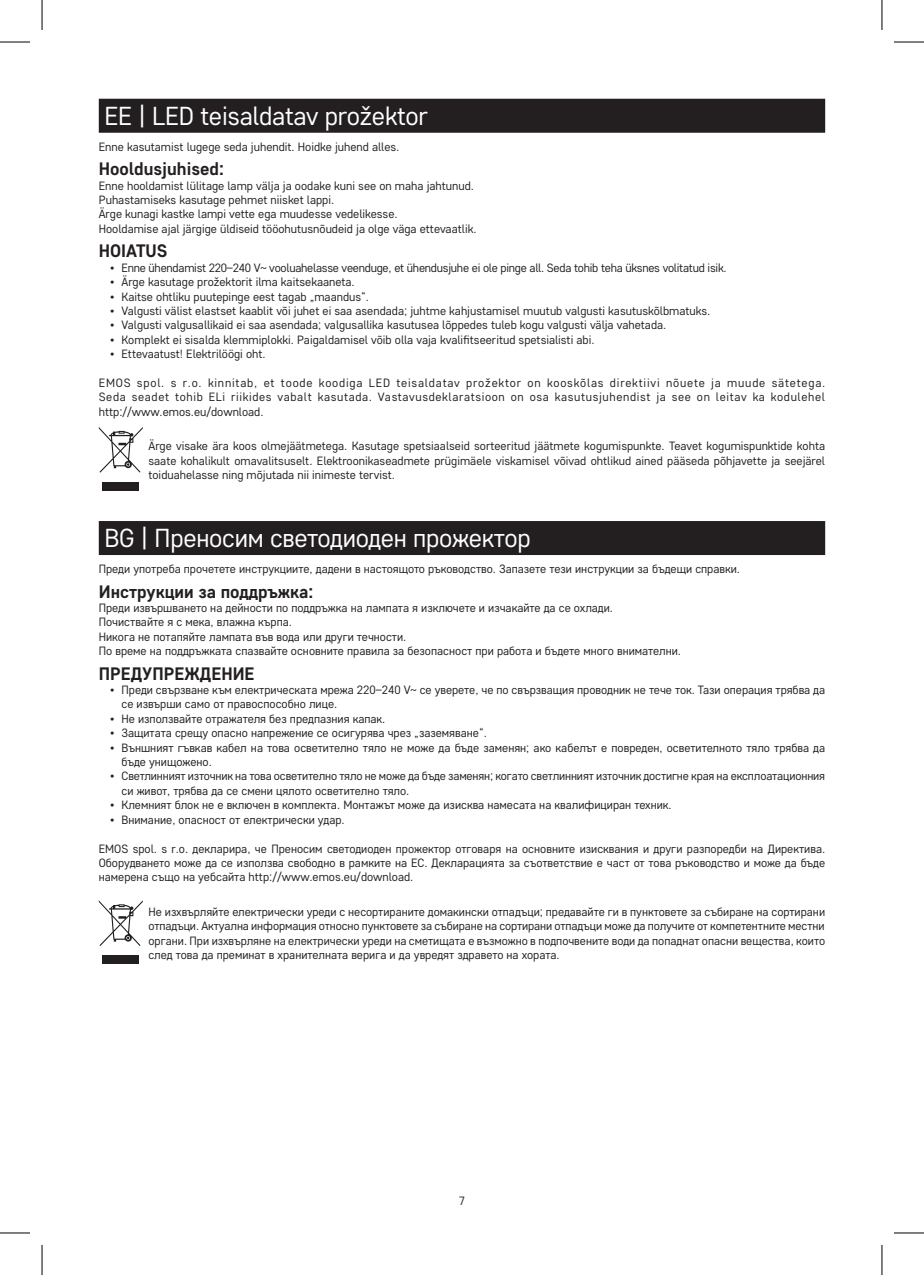
<style>
.page{position:relative;width:924px;height:1275px;background:#fff}
.page>*{position:absolute;margin:0;border:0;box-sizing:border-box;transform-origin:0 0}
.t1{font:26px "Core Sans D35";letter-spacing:-.01em;color:#fff}
.t2{font:700 18px "Core Sans D55";color:#231f20}
.t3{font:12px/14.4px "Core Sans D35";color:#231f20}
.t4{font:12px "Core Sans D35";letter-spacing:-.02em;color:#231f20}
</style>
<div class="page">
<div style="left:99px;top:99px;width:725px;height:34px;background:#231f20"></div>
<div style="left:99px;top:521px;width:725px;height:34px;background:#231f20"></div>
<svg style="left:99px;top:427px;width:44px;height:45px"></svg>
<div style="left:102px;top:482px;width:37px;height:9px;background:#231f20"></div>
<svg style="left:99px;top:900px;width:44px;height:46px"></svg>
<div style="left:102px;top:955px;width:37px;height:9px;background:#231f20"></div>
<hr style="left:0;top:42px;width:30px;height:1px;background:#000">
<hr style="left:893px;top:42px;width:30px;height:1px;background:#000">
<hr style="left:0;top:1232px;width:30px;height:1px;background:#000">
<hr style="left:893px;top:1232px;width:30px;height:1px;background:#000">
<hr style="left:42px;top:0;width:1px;height:30px;background:#000">
<hr style="left:42px;top:1245px;width:1px;height:30px;background:#000">
<hr style="left:881px;top:0;width:1px;height:30px;background:#000">
<hr style="left:881px;top:1245px;width:1px;height:30px;background:#000">
<h1 class="t1" style="left:104px;top:99px;width:325px">EE | LED teisaldatav prožektor</h1>
<p class="t3" style="left:99px;top:139px;width:302px">Enne kasutamist lugege seda juhendit. Hoidke juhend alles.</p>
<h2 class="t2" style="left:99px;top:157px;width:127px">Hooldusjuhised:</h2>
<p class="t3" style="left:99px;top:178px;width:379px">Enne hooldamist lülitage lamp välja ja oodake kuni see on maha jahtunud.<br>Puhastamiseks kasutage pehmet niisket lappi.<br>Ärge kunagi kastke lampi vette ega muudesse vedelikesse.<br>Hooldamise ajal järgige üldiseid tööohutusnõudeid ja olge väga ettevaatlik.</p>
<h2 class="t2" style="left:99px;top:239px;width:70px">HOIATUS</h2>
<p class="t4" style="left:110px;top:260px;width:617px">• Enne ühendamist 220–240 V~ vooluahelasse veenduge, et ühendusjuhe ei ole pinge all. Seda tohib teha üksnes volitatud isik.</p>
<p class="t3" style="left:110px;top:274px;width:246px">• Ärge kasutage prožektorit ilma kaitsekaaneta.</p>
<p class="t3" style="left:110px;top:289px;width:260px">• Kaitse ohtliku puutepinge eest tagab „maandus“.</p>
<p class="t3" style="left:110px;top:303px;width:601px">• Valgusti välist elastset kaablit või juhet ei saa asendada; juhtme kahjustamisel muutub valgusti kasutuskõlbmatuks.</p>
<p class="t3" style="left:110px;top:317px;width:557px">• Valgusti valgusallikaid ei saa asendada; valgusallika kasutusea lõppedes tuleb kogu valgusti välja vahetada.</p>
<p class="t3" style="left:110px;top:332px;width:485px">• Komplekt ei sisalda klemmiplokki. Paigaldamisel võib olla vaja kvalifitseeritud spetsialisti abi.</p>
<p class="t3" style="left:110px;top:346px;width:157px">• Ettevaatust! Elektrilöögi oht.</p>
<p class="t3" style="left:99px;top:375px;width:727px;text-align:justify">EMOS spol. s r.o. kinnitab, et toode koodiga LED teisaldatav prožektor on kooskõlas direktiivi nõuete ja muude sätetega.<br>Seda seadet tohib ELi riikides vabalt kasutada. Vastavusdeklaratsioon on osa kasutusjuhendist ja see on leitav ka kodulehel http://www.emos.eu/download.</p>
<p class="t3" style="left:148px;top:438px;width:677px;text-align:justify">Ärge visake ära koos olmejäätmetega. Kasutage spetsiaalseid sorteeritud jäätmete kogumispunkte. Teavet kogumispunktide kohta saate kohalikult omavalitsuselt. Elektroonikaseadmete prügimäele viskamisel võivad ohtlikud ained pääseda põhjavette ja seejärel toiduahelasse ning mõjutada nii inimeste tervist.</p>
<h1 class="t1" style="left:104px;top:521px;width:427px">BG | Преносим светодиоден прожектор</h1>
<p class="t3" style="left:99px;top:561px;width:642px">Преди употреба прочетете инструкциите, дадени в настоящото ръководство. Запазете тези инструкции за бъдещи справки.</p>
<h2 class="t2" style="left:99px;top:579px;width:216px">Инструкции за поддръжка:</h2>
<p class="t3" style="left:99px;top:600px;width:583px">Преди извършването на дейности по поддръжка на лампата я изключете и изчакайте да се охлади.<br>Почиствайте я с мека, влажна кърпа.<br>Никога не потапяйте лампата във вода или други течности.<br>По време на поддръжката спазвайте основните правила за безопасност при работа и бъдете много внимателни.</p>
<h2 class="t2" style="left:99px;top:661px;width:157px">ПРЕДУПРЕЖДЕНИЕ</h2>
<p class="t3" style="left:121px;top:682px;width:705px;text-indent:-11px">• Преди свързване към електрическата мрежа 220–240 V~ се уверете, че по свързващия проводник не тече ток. Тази операция трябва да се извърши само от правоспособно лице.</p>
<p class="t3" style="left:110px;top:711px;width:276px">• Не използвайте отражателя без предпазния капак.</p>
<p class="t3" style="left:110px;top:725px;width:378px">• Защитата срещу опасно напрежение се осигурява чрез „заземяване“.</p>
<p class="t3" style="left:121px;top:740px;width:704px;text-indent:-11px">• Външният гъвкав кабел на това осветително тяло не може да бъде заменян; ако кабелът е повреден, осветителното тяло трябва да бъде унищожено.</p>
<p class="t3" style="left:121px;top:768px;width:704px;text-indent:-11px">• Светлинният източник на това осветително тяло не може да бъде заменян; когато светлинният източник достигне края на експлоатационния си живот, трябва да се смени цялото осветително тяло.</p>
<p class="t3" style="left:110px;top:797px;width:563px">• Клемният блок не е включен в комплекта. Монтажът може да изисква намесата на квалифициран техник.</p>
<p class="t3" style="left:110px;top:812px;width:236px">• Внимание, опасност от електрически удар.</p>
<p class="t3" style="left:99px;top:840px;width:727px;text-align:justify">EMOS spol. s r.o. декларира, че Преносим светодиоден прожектор отговаря на основните изисквания и други разпоредби на Директива.<br>Оборудването може да се използва свободно в рамките на ЕС. Декларацията за съответствие е част от това ръководство и може да бъде намерена също на уебсайта http://www.emos.eu/download.</p>
<p class="t3" style="left:148px;top:904px;width:678px;text-align:justify">Не изхвърляйте електрически уреди с несортираните домакински отпадъци; предавайте ги в пунктовете за събиране на сортирани отпадъци. Актуална информация относно пунктовете за събиране на сортирани отпадъци може да получите от компетентните местни органи. При изхвърляне на електрически уреди на сметищата е възможно в подпочвените води да попаднат опасни вещества, които след това да преминат в хранителната верига и да увредят здравето на хората.</p>
<p class="t3" style="left:458px;top:1192px;width:8px">7</p>
</div>
